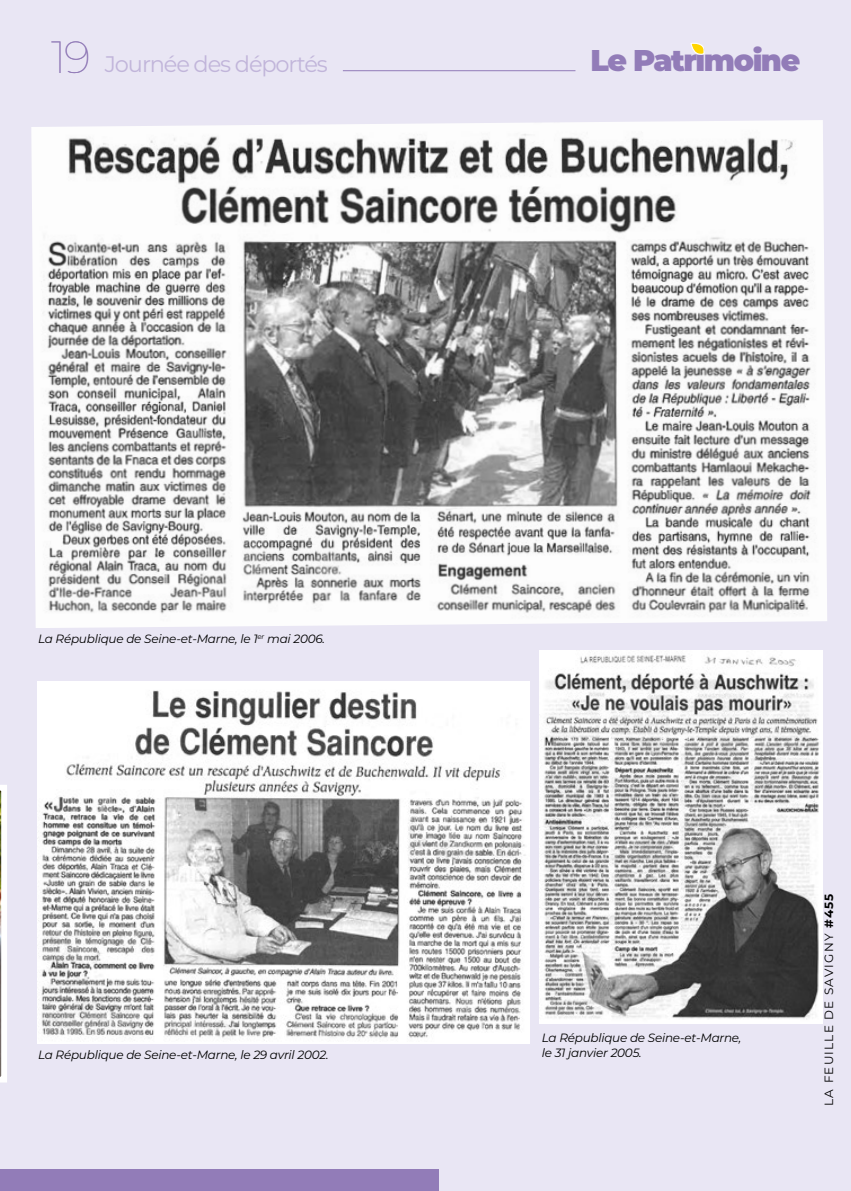
<style>
.page{position:relative;width:851px;height:1191px;background:#fff}
.page>*{position:absolute;margin:0;border:0;box-sizing:border-box;transform-origin:0 0}
.t1{font:900 30px "Montserrat";letter-spacing:-.05em;color:#927cb8}
.t2{font:22.5px "Montserrat";letter-spacing:-.05em;color:#c1b5da}
.Texte_courant{font:italic 12px "Montserrat";letter-spacing:-.02em;color:#000}
.t3{font:12px "Montserrat";letter-spacing:.1em;color:#000}
.s1{font-weight:100;font-size:45px;color:#927cb8}
.s2{font-weight:700}
</style>
<div class="page">
<div style="left:0;top:0;width:850px;height:1191px;background:#e9e6f4"></div>
<svg style="left:0;top:785px;width:7px;height:298px;background:#e9e8e3"></svg>
<div style="left:0;top:1169px;width:438px;height:22px;background:#927cb8"></div>
<hr style="left:343px;top:70px;width:232px;height:1px;background:#927cb8">
<svg style="left:690px;top:43px;width:15px;height:12px"></svg>
<img style="left:31px;top:120px;width:796px;height:508px">
<img style="left:539px;top:651px;width:283px;height:372px">
<img style="left:38px;top:681px;width:491px;height:362px">
<p class="t2" style="left:51px;top:49px;width:278px"><span class="s1">19</span> Journée des déportés</p>
<p class="t1" style="left:590px;top:37px;width:211px">Le Patrimoine</p>
<p class="Texte_courant" style="left:38px;top:630px;width:288px">La République de Seine-et-Marne, le 1<sup>er</sup> mai 2006.</p>
<p class="Texte_courant" style="left:38px;top:1047px;width:292px">La République de Seine-et-Marne, le 29 avril 2002.</p>
<p class="Texte_courant" style="left:541px;top:1029px;width:201px">La République de Seine-et-Marne,</p>
<p class="Texte_courant" style="left:541px;top:1044px;width:101px">le 31 janvier 2005.</p>
<p class="t3" style="left:820px;top:1106px;width:214px;rotate:-90deg">LA FEUILLE DE SAVIGNY <span class="s2">#455</span></p>
</div>
